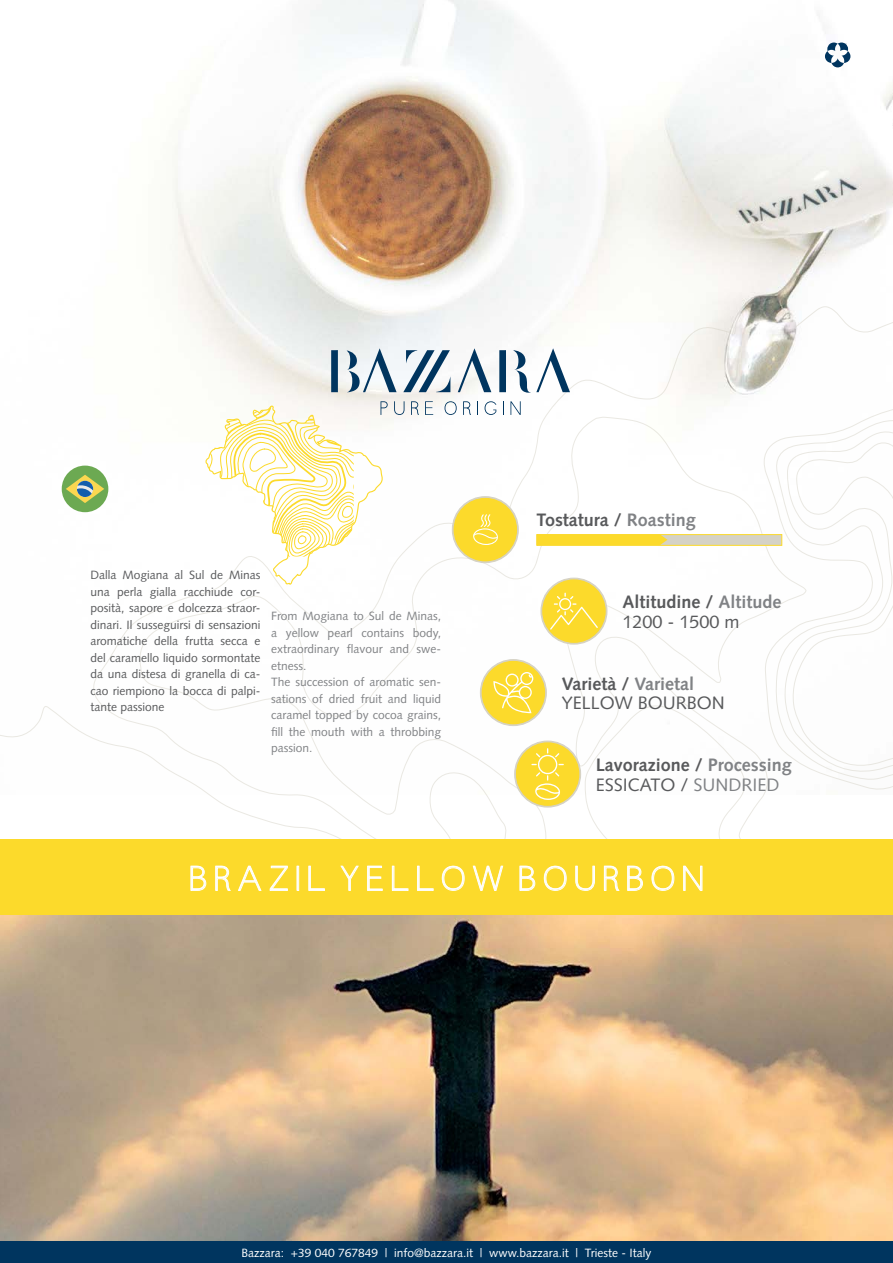
<style>
.page{position:relative;width:893px;height:1263px;background:#fff}
.page>*{position:absolute;margin:0;border:0;box-sizing:border-box;transform-origin:0 0}
.t1{font:39px "Quaver Sans";color:#fff}
.t2{font:700 18px/19.5px "Syntax";color:#58595b}
.t3{font:18px/19.5px "Syntax";color:#58595b}
.t4{font:12px/16.5px "Syntax";color:#58595b;text-align:justify}
.t5{font:12px/16.5px "Syntax";color:#808285}
.t6{font:12px "Syntax";color:#fff}
.s1{color:#808285}
.s2{font-weight:400}
.s3{font-weight:700}
.s4{font-weight:700;color:#808285}
.s5{font-weight:400;color:#808285}
</style>
<div class="page">
<img style="left:0;top:915px;width:893px;height:327px">
<div style="left:0;top:839px;width:893px;height:76px;background:#fcda2b"></div>
<svg style="left:191px;top:866px;width:15px;height:25px"></svg>
<svg style="left:215px;top:866px;width:15px;height:25px"></svg>
<svg style="left:238px;top:866px;width:23px;height:25px"></svg>
<svg style="left:270px;top:866px;width:18px;height:25px"></svg>
<div style="left:297px;top:866px;width:2px;height:25px;border:1px solid #fff"></div>
<svg style="left:308px;top:866px;width:17px;height:25px"></svg>
<svg style="left:340px;top:866px;width:19px;height:25px"></svg>
<svg style="left:367px;top:866px;width:16px;height:25px"></svg>
<svg style="left:392px;top:866px;width:16px;height:25px"></svg>
<svg style="left:417px;top:866px;width:17px;height:25px"></svg>
<svg style="left:442px;top:866px;width:23px;height:25px"></svg>
<svg style="left:473px;top:866px;width:30px;height:25px"></svg>
<svg style="left:520px;top:866px;width:15px;height:25px"></svg>
<svg style="left:544px;top:866px;width:23px;height:25px"></svg>
<svg style="left:575px;top:866px;width:20px;height:25px"></svg>
<svg style="left:604px;top:866px;width:15px;height:25px"></svg>
<svg style="left:627px;top:866px;width:16px;height:25px"></svg>
<svg style="left:652px;top:866px;width:22px;height:25px"></svg>
<svg style="left:683px;top:866px;width:19px;height:25px"></svg>
<div style="left:0;top:1242px;width:893px;height:21px;background:#00355f"></div>
<img style="left:0;top:0;width:893px;height:795px">
<svg style="left:394px;top:401px;width:10px;height:14px"></svg>
<svg style="left:411px;top:401px;width:8px;height:14px"></svg>
<svg style="left:425px;top:401px;width:8px;height:14px"></svg>
<svg style="left:445px;top:401px;width:12px;height:14px"></svg>
<svg style="left:463px;top:401px;width:8px;height:14px"></svg>
<svg style="left:477px;top:401px;width:1px;height:14px"></svg>
<svg style="left:485px;top:401px;width:11px;height:14px"></svg>
<svg style="left:503px;top:401px;width:1px;height:14px"></svg>
<svg style="left:510px;top:401px;width:11px;height:14px"></svg>
<svg style="left:403px;top:350px;width:47px;height:42px"></svg>
<svg style="left:331px;top:350px;width:7px;height:42px"></svg>
<svg style="left:499px;top:350px;width:7px;height:42px"></svg>
<svg style="left:458px;top:348px;width:33px;height:44px"></svg>
<svg style="left:346px;top:348px;width:51px;height:44px"></svg>
<svg style="left:513px;top:348px;width:57px;height:45px"></svg>
<div style="left:481px;top:660px;width:65px;height:65px;background:#fcda2b;border-radius:50%"></div>
<div style="left:481px;top:660px;width:65px;height:65px;border:1px solid #d5d2c6;border-radius:50%"></div>
<svg style="left:541px;top:578px;width:66px;height:66px;background:#f6d842"></svg>
<div style="left:542px;top:579px;width:64px;height:64px;border:1px solid #d5d2c6;border-radius:50%"></div>
<div style="left:453px;top:497px;width:65px;height:65px;background:#fcda2b;border-radius:50%"></div>
<div style="left:453px;top:497px;width:65px;height:65px;border:1px solid #d5d2c6;border-radius:50%"></div>
<div style="left:515px;top:741px;width:65px;height:66px;background:#fcda2b;border-radius:50%"></div>
<div style="left:515px;top:742px;width:65px;height:64px;border:1px solid #d5d2c6;border-radius:50%"></div>
<svg style="left:493px;top:672px;width:40px;height:41px"></svg>
<svg style="left:550px;top:593px;width:48px;height:37px;background:#fcdd41"></svg>
<div style="left:537px;top:534px;width:245px;height:11px;background:#d5d2c6;border:1px solid #fcda2b"></div>
<svg style="left:537px;top:534px;width:130px;height:11px"></svg>
<svg style="left:473px;top:514px;width:25px;height:31px"></svg>
<svg style="left:204px;top:401px;width:184px;height:184px"></svg>
<div style="left:62px;top:466px;width:46px;height:46px;background:#6ca952;border-radius:50%"></div>
<svg style="left:66px;top:475px;width:38px;height:28px"></svg>
<svg style="left:531px;top:748px;width:33px;height:52px"></svg>
<p class="t4" style="left:90px;top:567px;width:172px">Dalla Mogiana al Sul de Minas una perla gialla racchiude cor&shy;posità, sapore e dolcezza straor&shy;dinari. Il susseguirsi di sensazioni aromatiche della frutta secca e del caramello liquido sormontate da una distesa di granella di ca&shy;cao riempiono la bocca di palpi&shy;tante passione</p>
<p class="t5" style="left:271px;top:608px;width:172px">From Mogiana to Sul de Minas, a yellow pearl contains body, extraordinary flavour and swe&shy;etness.<br>The succession of aromatic sen&shy;sations of dried fruit and liquid caramel topped by cocoa grains, fill the mouth with a throbbing passion.</p>
<h2 class="t2" style="left:537px;top:510px;width:161px">Tostatura / <span class="s1">Roasting</span></h2>
<h2 class="t2" style="left:622px;top:592px;width:161px">Altitudine / <span class="s1">Altitude<br></span><span class="s2">1200 - 1500 m</span></h2>
<h2 class="t3" style="left:562px;top:674px;width:165px"><span class="s3">Varietà /</span> <span class="s4">Varietal<br></span>YELLOW BOURBON</h2>
<h2 class="t2" style="left:596px;top:755px;width:197px">Lavorazione / <span class="s1">Processing<br></span><span class="s2">ESSICATO /</span> <span class="s5">SUNDRIED</span></h2>
<h1 class="t1" style="left:190px;top:859px;width:515px">B R A Z I L Y E L L O W B O U R B O N</h1>
<p class="t6" style="left:242px;top:1245px;width:411px">Bazzara: +39 040 767849 | info@bazzara.it | www.bazzara.it | Trieste - Italy</p>
</div>
